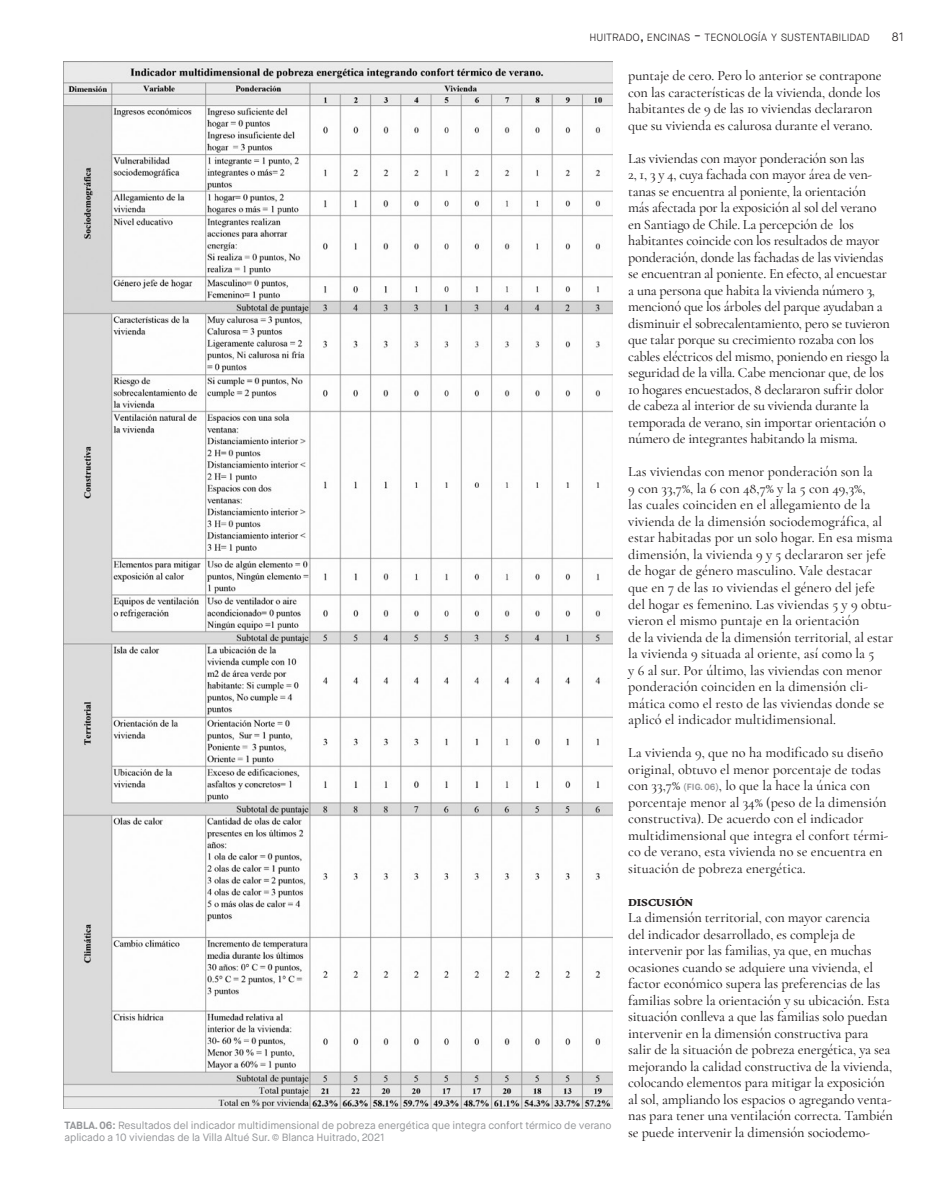
<style>
.page{position:relative;width:936px;height:1191px;background:#fff}
.page>*{position:absolute;margin:0;border:0;box-sizing:border-box;transform-origin:0 0}
._01_-_TITULO{font:500 14.25px/16.5px "Cormorant Garamond";letter-spacing:-.01em;color:#231f20}
._01_-_TITULO-2{font:700 13.5px "GT Sectra";letter-spacing:-.005em;color:#231f20}
.t1{font:300 12px "Maison Neue";color:#231f20}
._05_-_PIE_DE_FOTO{font:10.5px/12.6px "Maison Neue";letter-spacing:-.01em;color:#939598}
.t2{font:300 10.5px "Maison Neue";color:#231f20}
.s1{font-size:15px}
.s2{font-family:"Maison Neue";font-weight:700;font-size:9px;color:#939598}
.s3{font-weight:700}
</style>
<div class="page">
<img style="left:63px;top:62px;width:549px;height:1046px">
<p class="t2" style="left:589px;top:31px;width:282px">HUITRADO<span class="s1">,</span> ENCINAS <span class="s1">-</span> TECNOLOGÍA Y SUSTENTABILIDAD</p>
<p class="t1" style="left:891px;top:29px;width:14px">81</p>
<p class="_01_-_TITULO" style="left:628px;top:67px;width:255px">puntaje de cero. Pero lo anterior se contrapone con las características de la vivienda, donde los habitantes de 9 de las 10 viviendas declararon que su vivienda es calurosa durante el verano.</p>
<p class="_01_-_TITULO" style="left:628px;top:150px;width:263px">Las viviendas con mayor ponderación son las<br>2, 1, 3 y 4, cuya fachada con mayor área de ven&shy;tanas se encuentra al poniente, la orientación más afectada por la exposición al sol del verano en Santiago de Chile. La percepción de los habitantes coincide con los resultados de mayor ponderación, donde las fachadas de las viviendas se encuentran al poniente. En efecto, al encuestar a una persona que habita la vivienda número 3, mencionó que los árboles del parque ayudaban a disminuir el sobrecalentamiento, pero se tuvieron que talar porque su crecimiento rozaba con los cables eléctricos del mismo, poniendo en riesgo la seguridad de la villa. Cabe mencionar que, de los 10 hogares encuestados, 8 declararon sufrir dolor de cabeza al interior de su vivienda durante la temporada de verano, sin importar orientación o número de integrantes habitando la misma.</p>
<p class="_01_-_TITULO" style="left:628px;top:463px;width:266px">Las viviendas con menor ponderación son la<br>9 con 33,7%, la 6 con 48,7% y la 5 con 49,3%,<br>las cuales coinciden en el allegamiento de la vivienda de la dimensión sociodemográfica, al estar habitadas por un solo hogar. En esa misma dimensión, la vivienda 9 y 5 declararon ser jefe de hogar de género masculino. Vale destacar que en 7 de las 10 viviendas el género del jefe del hogar es femenino. Las viviendas 5 y 9 obtu&shy;vieron el mismo puntaje en la orientación<br>de la vivienda de la dimensión territorial, al estar la vivienda 9 situada al oriente, así como la 5<br>y 6 al sur. Por último, las viviendas con menor ponderación coinciden en la dimensión cli&shy;mática como el resto de las viviendas donde se aplicó el indicador multidimensional.</p>
<p class="_01_-_TITULO" style="left:628px;top:744px;width:262px">La vivienda 9, que no ha modificado su diseño original, obtuvo el menor porcentaje de todas con 33,7% <span class="s2">(FIG. 06)</span>, lo que la hace la única con porcentaje menor al 34% (peso de la dimensión constructiva). De acuerdo con el indicador multidimensional que integra el confort térmi&shy;co de verano, esta vivienda no se encuentra en situación de pobreza energética.</p>
<p class="_01_-_TITULO-2" style="left:628px;top:892px;width:67px">discusión</p>
<p class="_01_-_TITULO" style="left:628px;top:909px;width:266px">La dimensión territorial, con mayor carencia<br>del indicador desarrollado, es compleja de intervenir por las familias, ya que, en muchas ocasiones cuando se adquiere una vivienda, el factor económico supera las preferencias de las familias sobre la orientación y su ubicación. Esta situación conlleva a que las familias solo puedan intervenir en la dimensión constructiva para salir de la situación de pobreza energética, ya sea mejorando la calidad constructiva de la vivienda, colocando elementos para mitigar la exposición al sol, ampliando los espacios o agregando venta&shy;nas para tener una ventilación correcta. También se puede intervenir la dimensión sociodemo-</p>
<p class="_05_-_PIE_DE_FOTO" style="left:65px;top:1118px;width:548px"><span class="s3">TABLA</span><span class="s3">. 0</span><span class="s3">6:</span> Resultados del indicador multidimensional de pobreza energética que integra confort térmico de verano aplicado a 10 viviendas de la Villa Altué Sur. © Blanca Huitrado, 2021</p>
</div>
